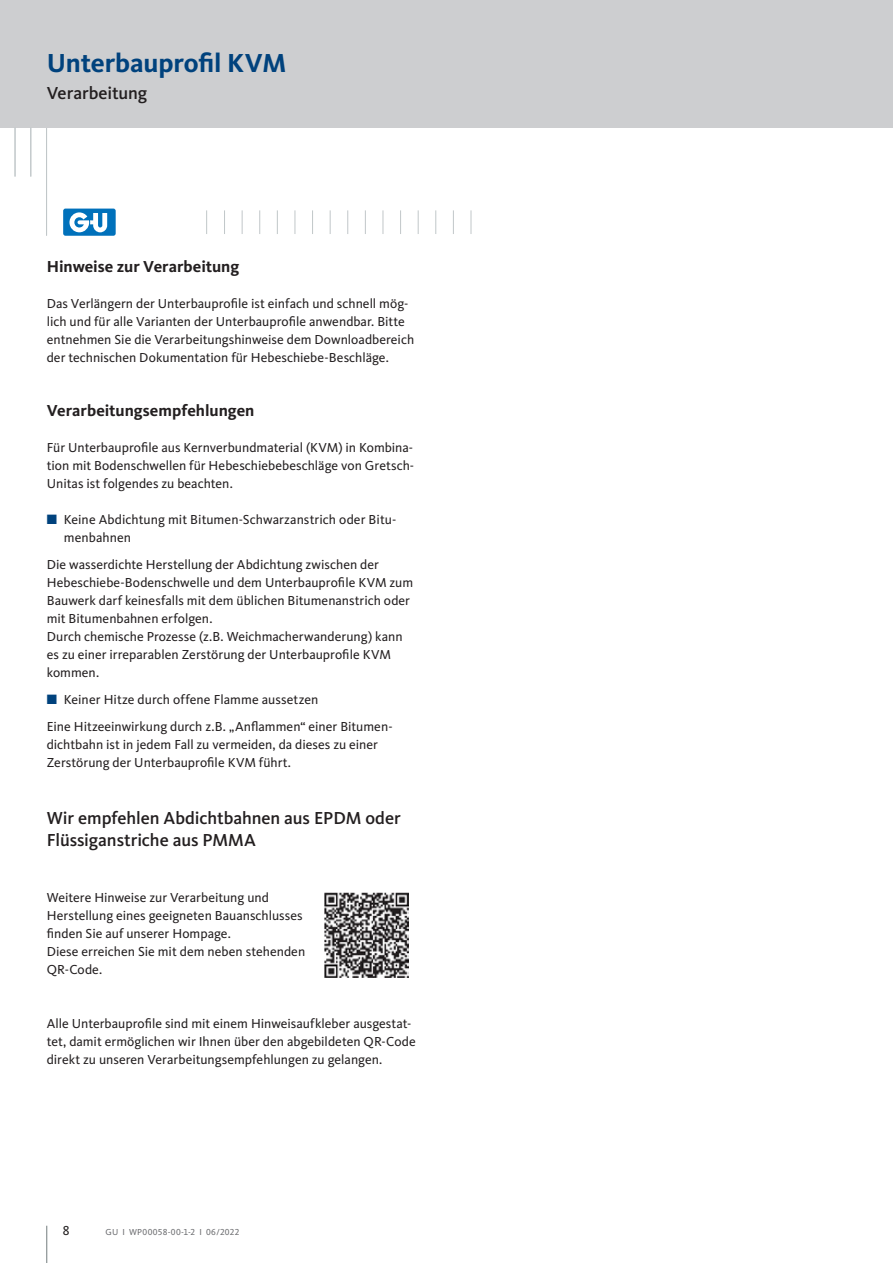
<style>
.page{position:relative;width:893px;height:1263px;background:#fff}
.page>*{position:absolute;margin:0;border:0;box-sizing:border-box;transform-origin:0 0}
._01_Überschrift{font:700 27px "Kievit Pro";letter-spacing:-.005em;color:#00427d}
._02_Unterthema{font:500 18px/21.6px "Kievit Pro";letter-spacing:-.005em;color:#231f20}
._03_Zwischenüberschr{font:700 16.5px "Kievit Pro";color:#231f20}
._05_Fließtext{font:13.5px/18px "Kievit Pro";color:#231f20}
.t1{font:9px "Kievit Pro";letter-spacing:.025em;color:#6c6d70}
.s1{color:#00427d}
</style>
<div class="page">
<div style="left:0;top:0;width:893px;height:128px;background:#cdced0"></div>
<hr style="left:46px;top:128px;width:1px;height:108px;background:#c1c7c9">
<hr style="left:31px;top:128px;width:1px;height:49px;background:#c1c7c9">
<hr style="left:15px;top:128px;width:1px;height:49px;background:#c1c7c9">
<svg style="left:206px;top:210px;width:1px;height:24px"></svg>
<svg style="left:224px;top:210px;width:1px;height:24px"></svg>
<svg style="left:242px;top:210px;width:1px;height:24px"></svg>
<svg style="left:259px;top:210px;width:1px;height:24px"></svg>
<svg style="left:277px;top:210px;width:1px;height:24px"></svg>
<svg style="left:295px;top:210px;width:1px;height:24px"></svg>
<svg style="left:312px;top:210px;width:1px;height:24px"></svg>
<svg style="left:330px;top:210px;width:1px;height:24px"></svg>
<svg style="left:347px;top:210px;width:1px;height:24px"></svg>
<svg style="left:365px;top:210px;width:1px;height:24px"></svg>
<svg style="left:383px;top:210px;width:1px;height:24px"></svg>
<svg style="left:400px;top:210px;width:1px;height:24px"></svg>
<svg style="left:418px;top:210px;width:1px;height:24px"></svg>
<svg style="left:435px;top:210px;width:1px;height:24px"></svg>
<svg style="left:453px;top:210px;width:1px;height:24px"></svg>
<svg style="left:471px;top:210px;width:1px;height:24px"></svg>
<div style="left:63px;top:209px;width:53px;height:27px;background:#0071bb;border-radius:2px"></div>
<svg style="left:69px;top:212px;width:38px;height:20px"></svg>
<hr style="left:47px;top:1226px;width:1px;height:37px;background:#727c7e">
<img style="left:324px;top:893px;width:84px;height:84px">
<p class="_01_Überschrift" style="left:47px;top:46px;width:241px">Unterbauprofil KVM</p>
<p class="_02_Unterthema" style="left:47px;top:82px;width:102px">Verarbeitung</p>
<p class="_03_Zwischenüberschr" style="left:47px;top:256px;width:194px">Hinweise zur Verarbeitung</p>
<p class="_05_Fließtext" style="left:47px;top:294px;width:369px">Das Verlängern der Unterbauprofile ist einfach und schnell mög&shy;lich und für alle Varianten der Unterbauprofile anwendbar. Bitte entnehmen Sie die Verarbeitungshinweise dem Downloadbereich der technischen Dokumentation für Hebeschiebe-Beschläge.</p>
<p class="_03_Zwischenüberschr" style="left:47px;top:400px;width:209px">Verarbeitungsempfehlungen</p>
<p class="_05_Fließtext" style="left:47px;top:438px;width:369px;text-align:justify">Für Unterbauprofile aus Kernverbundmaterial (KVM) in Kombina&shy;tion mit Bodenschwellen für Hebeschiebebeschläge von Gretsch-Unitas ist folgendes zu beachten.</p>
<p class="_05_Fließtext" style="left:64px;top:510px;width:334px;text-indent:-17px"><span class="s1">■</span> Keine Abdichtung mit Bitumen-Schwarzanstrich oder Bitu&shy;menbahnen</p>
<p class="_05_Fließtext" style="left:47px;top:555px;width:368px">Die wasserdichte Herstellung der Abdichtung zwischen der Hebeschiebe-Bodenschwelle und dem Unterbauprofile KVM zum Bauwerk darf keinesfalls mit dem üblichen Bitumenanstrich oder mit Bitumenbahnen erfolgen.<br>Durch chemische Prozesse (z.B. Weichmacherwanderung) kann es zu einer irreparablen Zerstörung der Unterbauprofile KVM kommen.</p>
<p class="_05_Fließtext" style="left:47px;top:690px;width:273px"><span class="s1">■</span> Keiner Hitze durch offene Flamme aussetzen</p>
<p class="_05_Fließtext" style="left:47px;top:717px;width:347px">Eine Hitzeeinwirkung durch z.B. „Anflammen“ einer Bitumen&shy;dichtbahn ist in jedem Fall zu vermeiden, da dieses zu einer<br>Zerstörung der Unterbauprofile KVM führt.</p>
<p class="_02_Unterthema" style="left:47px;top:807px;width:355px">Wir empfehlen Abdichtbahnen aus EPDM oder<br>Flüssiganstriche aus PMMA</p>
<p class="_05_Fließtext" style="left:47px;top:888px;width:260px">Weitere Hinweise zur Verarbeitung und Herstellung eines geeigneten Bauanschlusses finden Sie auf unserer Hompage.<br>Diese erreichen Sie mit dem neben stehenden QR-Code.</p>
<p class="_05_Fließtext" style="left:47px;top:1014px;width:370px">Alle Unterbauprofile sind mit einem Hinweisaufkleber ausgestat&shy;tet, damit ermöglichen wir Ihnen über den abgebildeten QR-Code direkt zu unseren Verarbeitungsempfehlungen zu gelangen.</p>
<p class="_05_Fließtext" style="left:63px;top:1221px;width:8px">8</p>
<p class="t1" style="left:105px;top:1226px;width:136px">GU І WP00058-00-1-2 І 06/2022</p>
</div>
